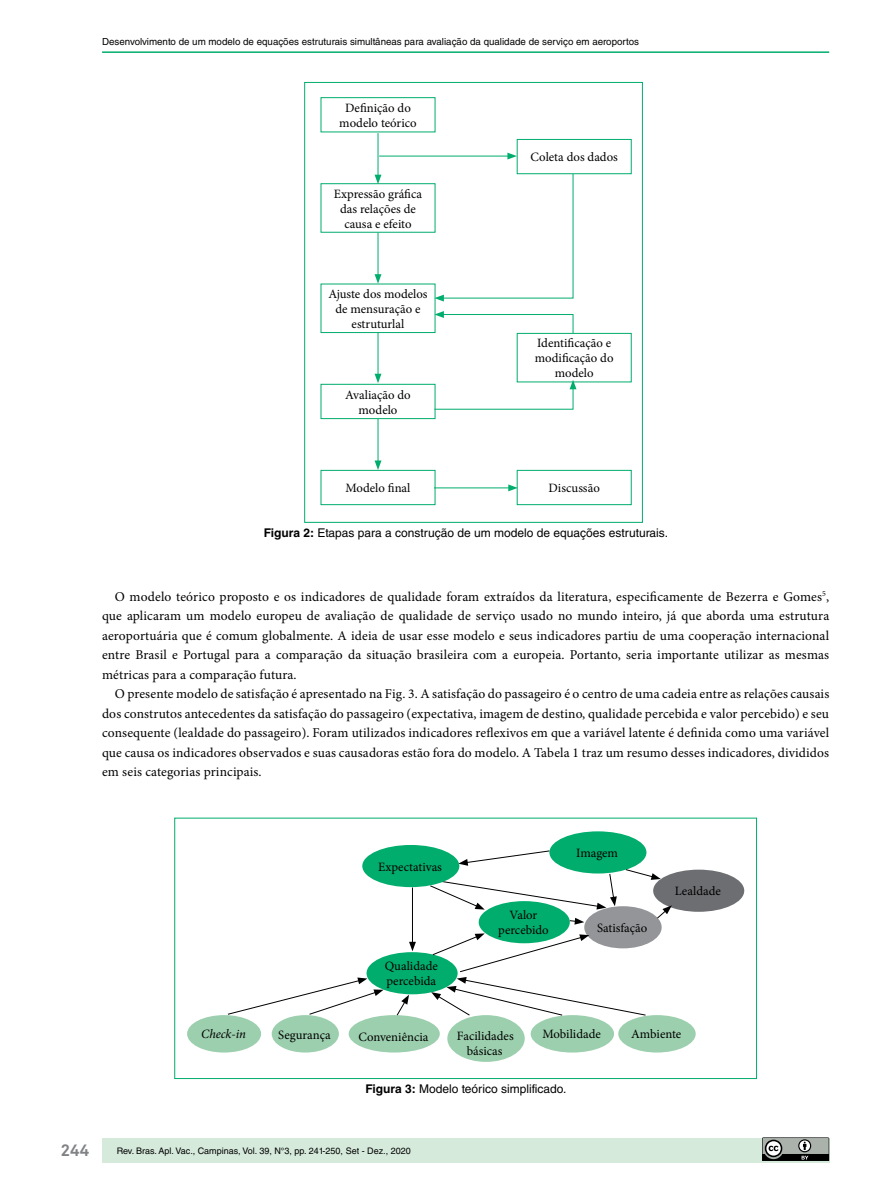
<style>
.page{position:relative;width:893px;height:1191px;background:#fff}
.page>*{position:absolute;margin:0;border:0;box-sizing:border-box;transform-origin:0 0}
.t1{font:700 16.5px "Akkurat Pro";color:#808285}
.t2{font:13.5px/19.5px "Minion Pro";letter-spacing:.01em;color:#000;text-align:justify}
.t3{font:12.75px/15px "Minion Pro";color:#000;text-align:center}
.t4{font:italic 12.75px "Minion Pro";letter-spacing:-.005em;color:#000}
.t5{font:12px "Helvetica LT Std";color:#000}
.t6{font:9.75px "Helvetica LT Std";color:#000}
.t7{font:9px "Helvetica LT Std";color:#000}
.s1{font-weight:700}
</style>
<div class="page">
<div style="left:102px;top:1138px;width:727px;height:24px;background:#d5eadb"></div>
<svg style="left:762px;top:1137px;width:68px;height:26px;background:#7d827e"></svg>
<hr style="left:102px;top:51px;width:727px;height:2px;background:#00ad6d">
<div style="left:321px;top:284px;width:114px;height:49px;border:1px solid #00ad6d"></div>
<div style="left:321px;top:384px;width:114px;height:35px;border:1px solid #00ad6d"></div>
<div style="left:321px;top:470px;width:114px;height:35px;border:1px solid #00ad6d"></div>
<div style="left:517px;top:470px;width:115px;height:35px;border:1px solid #00ad6d"></div>
<div style="left:321px;top:97px;width:114px;height:35px;border:1px solid #00ad6d"></div>
<div style="left:321px;top:183px;width:114px;height:50px;border:1px solid #00ad6d"></div>
<hr style="left:379px;top:156px;width:131px;height:1px;background:#00ad6d">
<hr style="left:434px;top:487px;width:77px;height:1px;background:#00ad6d">
<svg style="left:508px;top:484px;width:10px;height:7px"></svg>
<hr style="left:378px;top:133px;width:1px;height:44px;background:#00ad6d">
<svg style="left:375px;top:175px;width:6px;height:9px"></svg>
<hr style="left:378px;top:233px;width:1px;height:43px;background:#00ad6d">
<svg style="left:375px;top:274px;width:6px;height:10px"></svg>
<hr style="left:378px;top:332px;width:1px;height:44px;background:#00ad6d">
<svg style="left:375px;top:374px;width:6px;height:9px"></svg>
<hr style="left:378px;top:419px;width:1px;height:44px;background:#00ad6d">
<svg style="left:375px;top:460px;width:6px;height:10px"></svg>
<div style="left:304px;top:82px;width:339px;height:441px;border:1px solid #00ad6d"></div>
<svg style="left:434px;top:139px;width:198px;height:162px"></svg>
<svg style="left:434px;top:311px;width:140px;height:23px"></svg>
<svg style="left:434px;top:380px;width:142px;height:30px"></svg>
<div style="left:479px;top:901px;width:91px;height:42px;background:#00ad6d;border-radius:50%"></div>
<div style="left:653px;top:869px;width:91px;height:42px;background:#6d6e71;border-radius:50%"></div>
<div style="left:367px;top:952px;width:91px;height:42px;background:#00ad6d;border-radius:50%"></div>
<div style="left:187px;top:1015px;width:74px;height:37px;background:#9ccfae;border-radius:50%"></div>
<div style="left:272px;top:1015px;width:67px;height:37px;background:#9ccfae;border-radius:50%"></div>
<div style="left:447px;top:1015px;width:78px;height:47px;background:#9ccfae;border-radius:50%"></div>
<div style="left:531px;top:1015px;width:83px;height:37px;background:#9ccfae;border-radius:50%"></div>
<div style="left:349px;top:1015px;width:91px;height:37px;background:#9ccfae;border-radius:50%"></div>
<div style="left:618px;top:1015px;width:78px;height:37px;background:#9ccfae;border-radius:50%"></div>
<div style="left:549px;top:831px;width:97px;height:42px;background:#00ad6d;border-radius:50%"></div>
<div style="left:584px;top:906px;width:78px;height:42px;background:#939598;border-radius:50%"></div>
<hr style="left:412px;top:887px;width:1px;height:57px;background:#000">
<svg style="left:409px;top:941px;width:7px;height:10px"></svg>
<svg style="left:458px;top:850px;width:92px;height:15px"></svg>
<svg style="left:429px;top:873px;width:188px;height:36px"></svg>
<svg style="left:625px;top:868px;width:36px;height:12px"></svg>
<svg style="left:656px;top:905px;width:16px;height:14px"></svg>
<svg style="left:569px;top:917px;width:15px;height:7px"></svg>
<svg style="left:227px;top:977px;width:157px;height:38px"></svg>
<svg style="left:396px;top:994px;width:13px;height:22px"></svg>
<svg style="left:431px;top:933px;width:215px;height:83px"></svg>
<div style="left:362px;top:845px;width:97px;height:42px;background:#00ad6d;border-radius:50%"></div>
<div style="left:174px;top:817px;width:583px;height:262px;border:1px solid #00ad6d"></div>
<p class="t6" style="left:102px;top:36px;width:538px">Desenvolvimento de um modelo de equações estruturais simultâneas para avaliação da qualidade de serviço em aeroportos</p>
<p class="t3" style="left:339px;top:100px;width:79px">Definição do modelo teórico</p>
<p class="t3" style="left:334px;top:186px;width:90px">Expressão gráfica das relações de causa e efeito</p>
<p class="t3" style="left:328px;top:286px;width:101px">Ajuste dos modelos de mensuração e estruturlal</p>
<p class="t3" style="left:345px;top:387px;width:67px">Avaliação do modelo</p>
<p class="t3" style="left:531px;top:150px;width:89px">Coleta dos dados</p>
<p class="t3" style="left:535px;top:336px;width:80px">Identificação e modificação do modelo</p>
<p class="t3" style="left:345px;top:480px;width:67px">Modelo final</p>
<p class="t3" style="left:549px;top:480px;width:53px">Discussão</p>
<p class="t5" style="left:264px;top:526px;width:406px"><span class="s1">Figura 2:</span> Etapas para a construção de um modelo de equações estruturais.</p>
<p class="t2" style="left:102px;top:587px;width:729px;text-indent:13px">O modelo teórico proposto e os indicadores de qualidade foram extraídos da literatura, especificamente de Bezerra e Gomes<sup>5</sup>, que aplicaram um modelo europeu de avaliação de qualidade de serviço usado no mundo inteiro, já que aborda uma estrutura aeroportuária que é comum globalmente. A ideia de usar esse modelo e seus indicadores partiu de uma cooperação internacional entre Brasil e Portugal para a comparação da situação brasileira com a europeia. Portanto, seria importante utilizar as mesmas métricas para a comparação futura.</p>
<p class="t2" style="left:102px;top:684px;width:729px;text-indent:13px">O presente modelo de satisfação é apresentado na Fig. 3. A satisfação do passageiro é o centro de uma cadeia entre as relações causais dos construtos antecedentes da satisfação do passageiro (expectativa, imagem de destino, qualidade percebida e valor percebido) e seu consequente (lealdade do passageiro). Foram utilizados indicadores reflexivos em que a variável latente é definida como uma variável que causa os indicadores observados e suas causadoras estão fora do modelo. A Tabela 1 traz um resumo desses indicadores, divididos em seis categorias principais.</p>
<p class="t3" style="left:378px;top:859px;width:65px">Expectativas</p>
<p class="t3" style="left:385px;top:958px;width:55px;text-align:left">Qualidade percebida</p>
<p class="t3" style="left:498px;top:907px;width:52px">Valor percebido</p>
<p class="t3" style="left:576px;top:845px;width:43px">Imagem</p>
<p class="t3" style="left:597px;top:920px;width:52px">Satisfação</p>
<p class="t3" style="left:675px;top:884px;width:47px">Lealdade</p>
<p class="t4" style="left:201px;top:1025px;width:46px">Check-in</p>
<p class="t3" style="left:278px;top:1027px;width:54px">Segurança</p>
<p class="t3" style="left:457px;top:1028px;width:58px">Facilidades básicas</p>
<p class="t3" style="left:358px;top:1029px;width:72px">Conveniência</p>
<p class="t3" style="left:542px;top:1027px;width:60px">Mobilidade</p>
<p class="t3" style="left:631px;top:1027px;width:52px">Ambiente</p>
<p class="t5" style="left:366px;top:1082px;width:202px"><span class="s1">Figura 3:</span> Modelo teórico simplificado.</p>
<p class="t1" style="left:61px;top:1139px;width:30px">244</p>
<p class="t7" style="left:117px;top:1145px;width:295px">Rev. Bras. Apl. Vac., Campinas, Vol. 39, N°3, pp. 241-250, Set - Dez., 2020</p>
</div>
